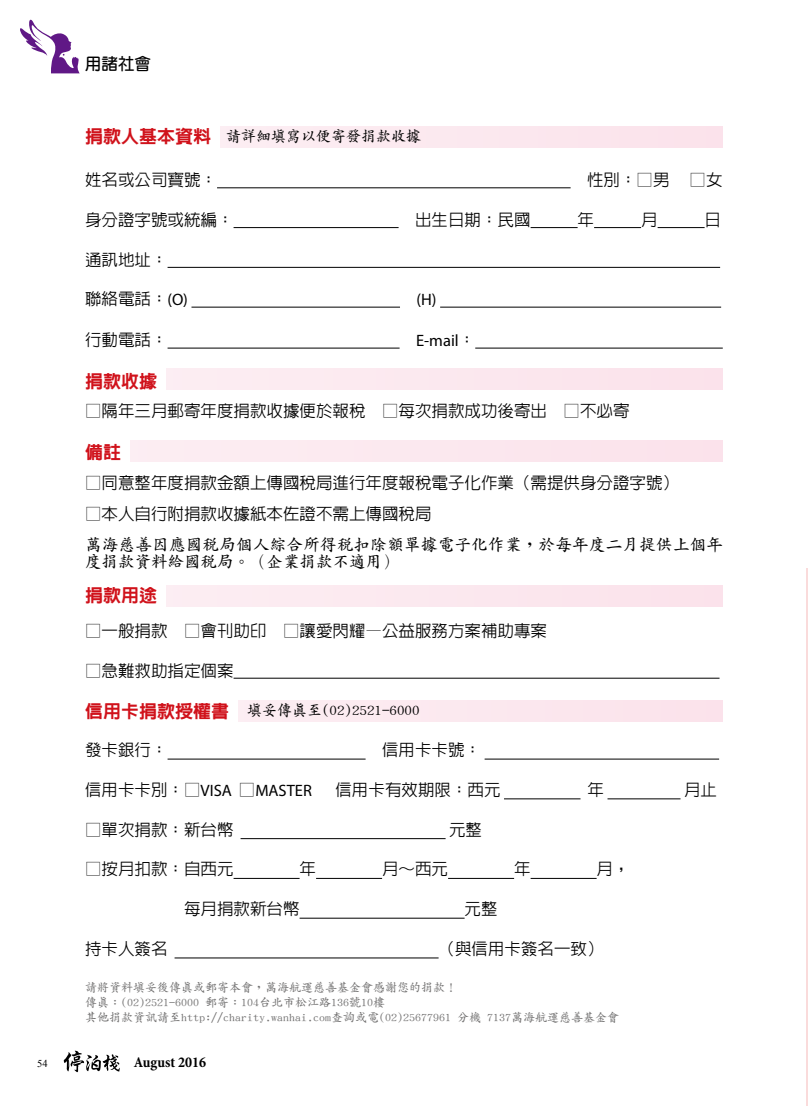
<style>
.page{position:relative;width:808px;height:1106px;background:#fff}
.page>*{position:absolute;margin:0;border:0;box-sizing:border-box;transform-origin:0 0}
.t1{font:800 18px "AR Hei B5";color:#d0121b}
.t2{font:500 16.5px "AR Hei B5";color:#000}
.t3{font:700 16.5px/16.5px "AR Kai B5";letter-spacing:.02em;color:#000}
.t4{font:16.5px "Myriad Pro";color:#000}
.t5{font:700 16.5px "AR Yuan B5";color:#000}
.t6{font:700 15px "AR Kai B5";color:#000}
.t7{font:700 condensed 15px "Minion Pro";color:#000}
.t8{font:700 12px/15px "AR Kai B5";color:#727171}
.t9{font:10.5px "Times New Roman";color:#000}
.s1{font-family:"AR Hei B5";font-weight:800;font-size:18px;color:#d0121b}
.s2{font-family:"Myriad Pro";font-weight:400}
.s3{font-family:"AR Hei B5";font-weight:500}
</style>
<div class="page">
<hr style="left:806px;top:569px;width:2px;height:537px;background:#fadbdb">
<div style="left:220px;top:126px;width:503px;height:21px;background:#fbe8ef"></div>
<div style="left:166px;top:369px;width:557px;height:20px;background:#fbe8ef"></div>
<div style="left:166px;top:586px;width:557px;height:21px;background:#fbe8ef"></div>
<div style="left:238px;top:701px;width:485px;height:20px;background:#fbe8ef"></div>
<div style="left:130px;top:440px;width:593px;height:21px;background:#fbe8ef"></div>
<hr style="left:217px;top:187px;width:354px;height:1px;background:#000">
<hr style="left:234px;top:227px;width:165px;height:1px;background:#000">
<hr style="left:531px;top:227px;width:47px;height:1px;background:#000">
<hr style="left:594px;top:227px;width:47px;height:1px;background:#000">
<hr style="left:658px;top:227px;width:47px;height:1px;background:#000">
<hr style="left:168px;top:267px;width:552px;height:1px;background:#000">
<hr style="left:191px;top:307px;width:209px;height:1px;background:#000">
<hr style="left:440px;top:307px;width:281px;height:1px;background:#000">
<hr style="left:168px;top:348px;width:232px;height:1px;background:#000">
<hr style="left:475px;top:348px;width:248px;height:1px;background:#000">
<hr style="left:234px;top:677px;width:485px;height:1px;background:#000">
<hr style="left:168px;top:758px;width:198px;height:1px;background:#000">
<hr style="left:485px;top:758px;width:234px;height:1px;background:#000">
<hr style="left:504px;top:798px;width:76px;height:1px;background:#000">
<hr style="left:607px;top:798px;width:73px;height:1px;background:#000">
<hr style="left:241px;top:838px;width:205px;height:1px;background:#000">
<hr style="left:234px;top:878px;width:66px;height:1px;background:#000">
<hr style="left:316px;top:878px;width:66px;height:1px;background:#000">
<hr style="left:448px;top:878px;width:66px;height:1px;background:#000">
<hr style="left:531px;top:878px;width:66px;height:1px;background:#000">
<hr style="left:300px;top:917px;width:165px;height:1px;background:#000">
<hr style="left:175px;top:957px;width:264px;height:1px;background:#000">
<svg style="left:64px;top:1050px;width:56px;height:22px"></svg>
<svg style="left:20px;top:19px;width:60px;height:54px"></svg>
<p class="t5" style="left:85px;top:56px;width:67px">用諸社會</p>
<p class="t6" style="left:85px;top:129px;width:338px"><span class="s1">捐款人基本資料</span> 請詳細填寫以便寄發捐款收據</p>
<p class="t2" style="left:85px;top:172px;width:133px">姓名或公司寶號：</p>
<p class="t2" style="left:587px;top:172px;width:137px">性別：□男 □女</p>
<p class="t2" style="left:85px;top:211px;width:150px">身分證字號或統編：</p>
<p class="t2" style="left:415px;top:211px;width:117px">出生日期：民國</p>
<p class="t2" style="left:578px;top:211px;width:18px">年</p>
<p class="t2" style="left:641px;top:211px;width:18px">月</p>
<p class="t2" style="left:705px;top:211px;width:18px">日</p>
<p class="t2" style="left:85px;top:251px;width:84px">通訊地址：</p>
<p class="t2" style="left:85px;top:291px;width:104px">聯絡電話：<span class="s2">(O)</span></p>
<p class="t4" style="left:416px;top:290px;width:22px">(H)</p>
<p class="t2" style="left:85px;top:332px;width:84px">行動電話：</p>
<p class="t4" style="left:416px;top:331px;width:61px">E-mail<span class="s3">：</span></p>
<p class="t1" style="left:85px;top:372px;width:73px">捐款收據</p>
<p class="t2" style="left:85px;top:403px;width:546px">□隔年三月郵寄年度捐款收據便於報稅 □每次捐款成功後寄出 □不必寄</p>
<p class="t1" style="left:85px;top:443px;width:37px">備註</p>
<p class="t2" style="left:85px;top:474px;width:595px">□同意整年度捐款金額上傳國稅局進行年度報稅電子化作業（需提供身分證字號）</p>
<p class="t2" style="left:85px;top:505px;width:348px">□本人自行附捐款收據紙本佐證不需上傳國稅局</p>
<p class="t3" style="left:85px;top:536px;width:639px">萬海慈善因應國稅局個人綜合所得稅扣除額單據電子化作業，於每年度二月提供上個年度捐款資料給國稅局。（企業捐款不適用）</p>
<p class="t1" style="left:85px;top:586px;width:73px">捐款用途</p>
<p class="t2" style="left:85px;top:622px;width:463px">□一般捐款 □會刊助印 □讓愛閃耀—公益服務方案補助專案</p>
<p class="t2" style="left:85px;top:662px;width:150px">□急難救助指定個案</p>
<p class="t6" style="left:85px;top:703px;width:336px"><span class="s1">信用卡捐款授權書</span> 填妥傳真至(02)2521-6000</p>
<p class="t2" style="left:85px;top:741px;width:84px">發卡銀行：</p>
<p class="t2" style="left:382px;top:741px;width:100px">信用卡卡號：</p>
<p class="t4" style="left:85px;top:780px;width:228px"><span class="s3">信用卡卡別：□</span>VISA <span class="s3">□</span>MASTER</p>
<p class="t2" style="left:335px;top:781px;width:166px">信用卡有效期限：西元</p>
<p class="t2" style="left:587px;top:781px;width:18px">年</p>
<p class="t2" style="left:684px;top:781px;width:34px">月止</p>
<p class="t2" style="left:85px;top:821px;width:150px">□單次捐款：新台幣</p>
<p class="t2" style="left:449px;top:821px;width:34px">元整</p>
<p class="t2" style="left:85px;top:861px;width:150px">□按月扣款：自西元</p>
<p class="t2" style="left:300px;top:861px;width:18px">年</p>
<p class="t2" style="left:382px;top:861px;width:67px">月∼西元</p>
<p class="t2" style="left:514px;top:861px;width:18px">年</p>
<p class="t2" style="left:597px;top:861px;width:34px">月，</p>
<p class="t2" style="left:184px;top:900px;width:117px">每月捐款新台幣</p>
<p class="t2" style="left:465px;top:900px;width:34px">元整</p>
<p class="t2" style="left:85px;top:940px;width:84px">持卡人簽名</p>
<p class="t2" style="left:439px;top:940px;width:166px">（與信用卡簽名一致）</p>
<p class="t8" style="left:85px;top:979px;width:535px">請將資料填妥後傳真或郵寄本會，萬海航運慈善基金會感謝您的捐款！<br>傳真：(02)2521-6000 郵寄：104台北市松江路136號10樓<br>其他捐款資訊請至http://charity.wanhai.com查詢或電(02)25677961 分機 7137萬海航運慈善基金會</p>
<p class="t9" style="left:37px;top:1056px;width:12px">54</p>
<p class="t7" style="left:134px;top:1052px;width:74px">August 2016</p>
</div>
